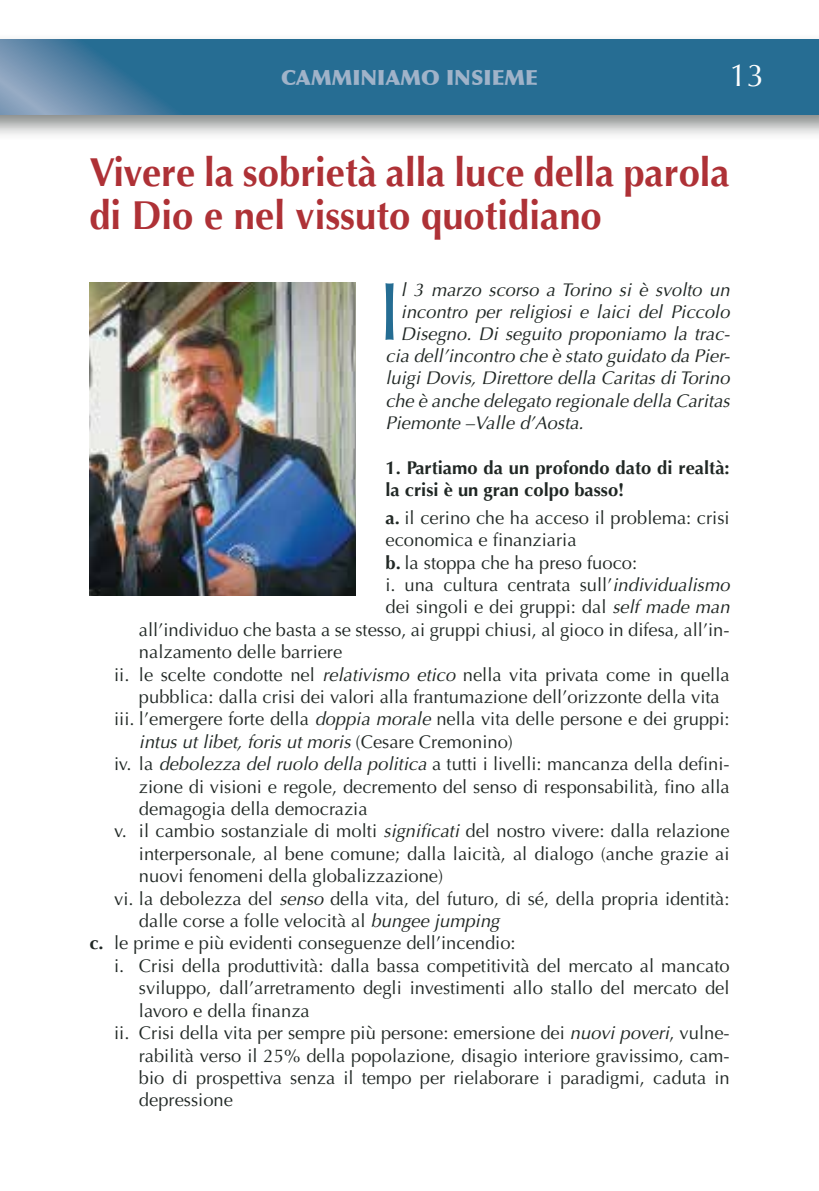
<style>
.page{position:relative;width:819px;height:1191px;background:#fff}
.page>*{position:absolute;margin:0;border:0;box-sizing:border-box;transform-origin:0 0}
.t1{font:82.25px "Optima";color:#256d93}
.t2{font:700 40.25px/42.5px "Optima";color:#ae3136;scale:.95 1}
.t3{font:31.5px "Optima";color:#fff}
.t4{font:900 21px "Optima";color:#a0b3c9}
.t5{font:18.38px "Optima";color:#202724}
.t6{font:italic 18.38px "Optima";color:#202724}
.t7{font:700 18.38px/22.4px "Optima";color:#202724}
.s1{font-weight:700}
.s2{font-style:italic}
.s3{font-style:normal}
</style>
<div class="page">
<div style="left:0;top:33px;width:819px;height:108px;background:#202724;opacity:.55"></div>
<svg style="left:0;top:40px;width:819px;height:74px;background:#2f7196"></svg>
<img style="left:89px;top:283px;width:267px;height:312px">
<p class="t4" style="left:281px;top:65px;width:258px">CAMMINIAMO INSIEME</p>
<h3 class="t3" style="left:729px;top:57px;width:37px">13</h3>
<h2 class="t2" style="left:89px;top:151px;width:675px">Vivere la sobrietà alla luce della parola di Dio e nel vissuto quotidiano</h2>
<h1 class="t1" style="left:378px;top:264px;width:24px">I</h1>
<p class="t6" style="left:401px;top:279px;width:330px">l 3 marzo scorso a Torino si è svolto un</p>
<p class="t6" style="left:401px;top:301px;width:330px">incontro per religiosi e laici del Piccolo</p>
<p class="t6" style="left:401px;top:322px;width:330px">Disegno. Di seguito proponiamo la trac-</p>
<p class="t6" style="left:385px;top:345px;width:346px">cia dell’incontro che è stato guidato da Pier-</p>
<p class="t6" style="left:385px;top:367px;width:345px">luigi Dovis, Direttore della Caritas di Torino</p>
<p class="t6" style="left:385px;top:390px;width:345px">che è anche delegato regionale della Caritas</p>
<p class="t6" style="left:385px;top:412px;width:200px">Piemonte –Valle d’Aosta.</p>
<p class="t7" style="left:385px;top:457px;width:345px">1. Partiamo da un profondo dato di realtà: la crisi è un gran colpo basso!</p>
<p class="t5" style="left:385px;top:507px;width:345px"><span class="s1">a.</span> il cerino che ha acceso il problema: crisi</p>
<p class="t5" style="left:385px;top:529px;width:192px">economica e finanziaria</p>
<p class="t5" style="left:385px;top:551px;width:253px"><span class="s1">b.</span> la stoppa che ha preso fuoco:</p>
<p class="t5" style="left:385px;top:574px;width:345px">i. una cultura centrata sull’<span class="s2">individualismo</span></p>
<p class="t5" style="left:385px;top:596px;width:345px">dei singoli e dei gruppi: dal <span class="s2">self made man</span></p>
<p class="t5" style="left:139px;top:619px;width:592px">all’individuo che basta a se stesso, ai gruppi chiusi, al gioco in difesa, all’in-</p>
<p class="t5" style="left:139px;top:641px;width:205px">nalzamento delle barriere</p>
<p class="t5" style="left:114px;top:663px;width:617px">ii. le scelte condotte nel <span class="s2">relativismo etico</span> nella vita privata come in quella</p>
<p class="t5" style="left:139px;top:686px;width:582px">pubblica: dalla crisi dei valori alla frantumazione dell’orizzonte della vita</p>
<p class="t5" style="left:114px;top:708px;width:617px">iii. l’emergere forte della <span class="s2">doppia morale</span> nella vita delle persone e dei gruppi:</p>
<p class="t6" style="left:139px;top:731px;width:375px">intus ut libet, foris ut moris <span class="s3">(Cesare Cremonino)</span></p>
<p class="t5" style="left:114px;top:753px;width:617px">iv. la <span class="s2">debolezza del ruolo della politica</span> a tutti i livelli: mancanza della defini-</p>
<p class="t5" style="left:139px;top:775px;width:592px">zione di visioni e regole, decremento del senso di responsabilità, fino alla</p>
<p class="t5" style="left:139px;top:798px;width:230px">demagogia della democrazia</p>
<p class="t5" style="left:114px;top:820px;width:617px">v. il cambio sostanziale di molti <span class="s2">significati</span> del nostro vivere: dalla relazione</p>
<p class="t5" style="left:139px;top:843px;width:592px">interpersonale, al bene comune; dalla laicità, al dialogo (anche grazie ai</p>
<p class="t5" style="left:139px;top:865px;width:306px">nuovi fenomeni della globalizzazione)</p>
<p class="t5" style="left:114px;top:887px;width:617px">vi. la debolezza del <span class="s2">senso</span> della vita, del futuro, di sé, della propria identità:</p>
<p class="t5" style="left:139px;top:910px;width:362px">dalle corse a folle velocità al <span class="s2">bungee jumping</span></p>
<p class="t5" style="left:89px;top:932px;width:428px"><span class="s1">c.</span> le prime e più evidenti conseguenze dell’incendio:</p>
<p class="t5" style="left:114px;top:955px;width:617px">i. Crisi della produttività: dalla bassa competitività del mercato al mancato</p>
<p class="t5" style="left:139px;top:977px;width:592px">sviluppo, dall’arretramento degli investimenti allo stallo del mercato del</p>
<p class="t5" style="left:139px;top:999px;width:172px">lavoro e della finanza</p>
<p class="t5" style="left:114px;top:1022px;width:617px">ii. Crisi della vita per sempre più persone: emersione dei <span class="s2">nuovi poveri</span>, vulne-</p>
<p class="t5" style="left:139px;top:1044px;width:592px">rabilità verso il 25% della popolazione, disagio interiore gravissimo, cam-</p>
<p class="t5" style="left:139px;top:1067px;width:592px">bio di prospettiva senza il tempo per rielaborare i paradigmi, caduta in</p>
<p class="t5" style="left:139px;top:1089px;width:95px">depressione</p>
</div>
